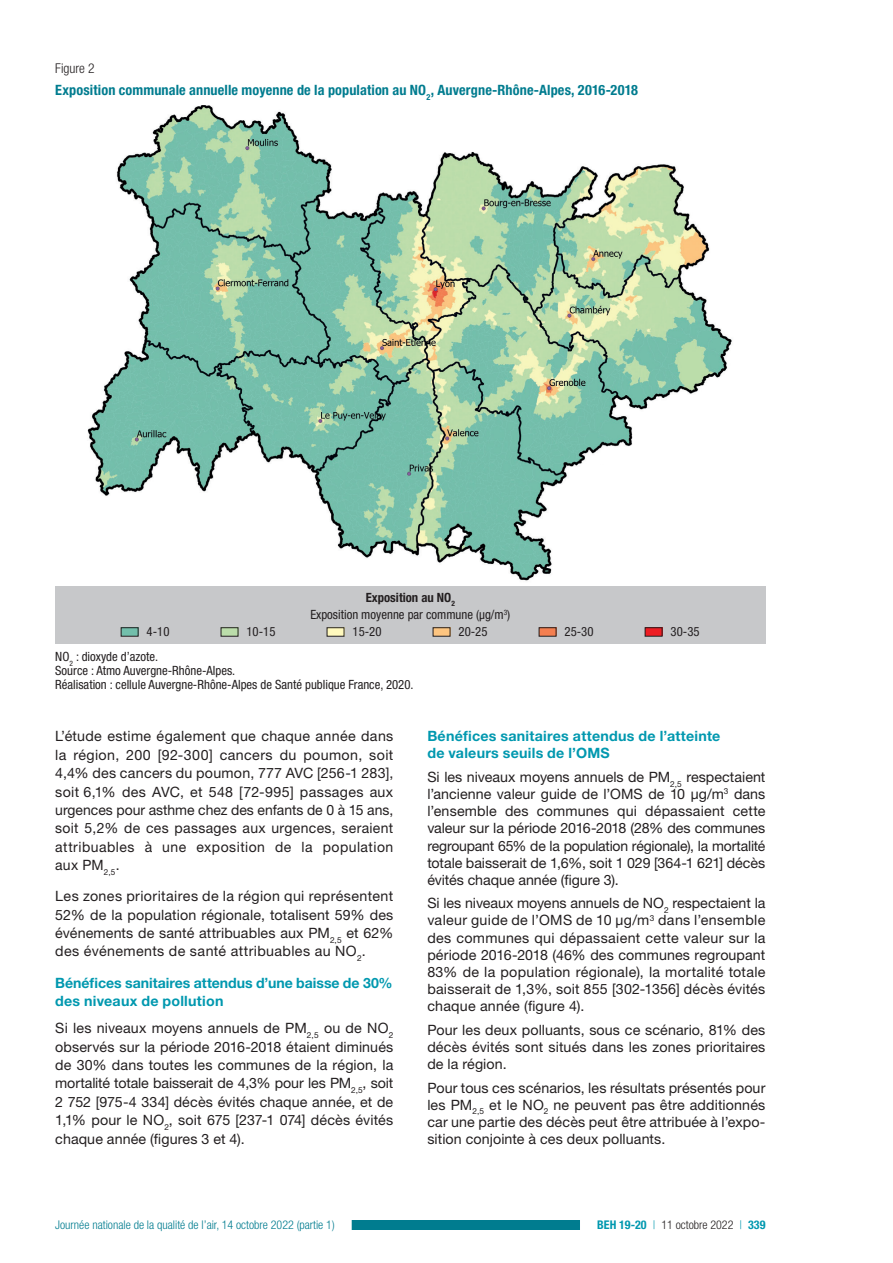
<style>
.page{position:relative;width:893px;height:1263px;background:#fff}
.page>*{position:absolute;margin:0;border:0;box-sizing:border-box;transform-origin:0 0}
.t1{font:14.25px/17.1px "Helvetica Neue LT Std";letter-spacing:.01em;color:#231f20;text-align:justify}
.t2{font:700 14.25px/18.6px "Helvetica Neue LT Std";letter-spacing:.015em;color:#0098af}
.t3{font:700 condensed 14.25px "Helvetica Neue LT Std";letter-spacing:.01em;color:#007c8f}
.t4{font:300 condensed 13.5px "Helvetica Neue LT Std";color:#231f20}
.t5{font:condensed 12.75px/13.5px "Helvetica Neue LT Std";color:#231f20}
.t6{font:300 condensed 12px "Helvetica Neue LT Std";color:#007c8f}
.t7{font:300 condensed 12px "Helvetica Neue LT Std";color:#231f20}
.s1{font-weight:700}
.s2{font-weight:700;color:#0098af}
.s3{color:#0098af}
</style>
<div class="page">
<div style="left:55px;top:1220px;width:596px;height:10px;background:#007c8f"></div>
<div style="left:38px;top:1218px;width:314px;height:13px;background:#fff"></div>
<div style="left:580px;top:1219px;width:203px;height:12px;background:#fff"></div>
<img style="left:87px;top:105px;width:645px;height:476px">
<div style="left:55px;top:586px;width:710px;height:58px;background:#c7c8ca"></div>
<div style="left:221px;top:628px;width:17px;height:8px;background:#bda"></div>
<div style="left:221px;top:627px;width:17px;height:9px;border:1px solid #231f20"></div>
<div style="left:121px;top:628px;width:17px;height:8px;background:#72bfab"></div>
<div style="left:121px;top:627px;width:17px;height:9px;border:1px solid #231f20"></div>
<div style="left:327px;top:628px;width:17px;height:8px;background:#fff9bd"></div>
<div style="left:327px;top:627px;width:17px;height:9px;border:1px solid #231f20"></div>
<div style="left:433px;top:628px;width:17px;height:8px;background:#fdc580"></div>
<div style="left:433px;top:627px;width:17px;height:9px;border:1px solid #231f20"></div>
<div style="left:539px;top:628px;width:17px;height:8px;background:#f47f50"></div>
<div style="left:539px;top:627px;width:17px;height:9px;border:1px solid #231f20"></div>
<div style="left:645px;top:628px;width:17px;height:8px;background:#ee1d23"></div>
<div style="left:645px;top:627px;width:17px;height:9px;border:1px solid #231f20"></div>
<p class="t4" style="left:55px;top:61px;width:41px">Figure 2</p>
<p class="t3" style="left:55px;top:81px;width:584px">Exposition communale annuelle moyenne de la population au NO<sub>2</sub>, Auvergne-Rhône-Alpes, 2016-2018</p>
<p class="t5" style="left:310px;top:589px;width:202px;line-height:17.1px;text-align:center"><span class="s1">Exposition au NO</span><sub>2<br></sub>Exposition moyenne par commune (µg/m<sup>3</sup>)</p>
<p class="t5" style="left:147px;top:625px;width:24px">4-10</p>
<p class="t5" style="left:247px;top:625px;width:30px">10-15</p>
<p class="t5" style="left:353px;top:625px;width:30px">15-20</p>
<p class="t5" style="left:459px;top:625px;width:30px">20-25</p>
<p class="t5" style="left:565px;top:625px;width:30px">25-30</p>
<p class="t5" style="left:671px;top:625px;width:30px">30-35</p>
<p class="t5" style="left:55px;top:650px;width:360px">NO<sub>2</sub> : dioxyde d’azote.<br>Source : Atmo Auvergne-Rhône-Alpes.<br>Réalisation : cellule Auvergne-Rhône-Alpes de Santé publique France, 2020.</p>
<p class="t1" style="left:55px;top:727px;width:340px;line-height:18.5px">L’étude estime également que chaque année dans la région, 200 [92-300] cancers du poumon, soit 4,4% des cancers du poumon, 777 AVC [256-1 283], soit 6,1% des AVC, et 548 [72-995] passages aux urgences pour asthme chez des enfants de 0 à 15 ans, soit 5,2% de ces passages aux urgences, seraient attribuables à une exposition de la population aux PM<sub>2,5</sub>.</p>
<p class="t1" style="left:55px;top:887px;width:340px;line-height:18.3px">Les zones prioritaires de la région qui représentent 52% de la population régionale, totalisent 59% des événements de santé attribuables aux PM<sub>2,5</sub> et 62% des événements de santé attribuables au NO<sub>2</sub>.</p>
<p class="t2" style="left:55px;top:973px;width:339px">Bénéfices sanitaires attendus d’une baisse de 30% des niveaux de pollution</p>
<p class="t1" style="left:55px;top:1019px;width:340px;line-height:18.5px">Si les niveaux moyens annuels de PM<sub>2,5</sub> ou de NO<sub>2 </sub>observés sur la période 2016-2018 étaient diminués de 30% dans toutes les communes de la région, la mortalité totale baisserait de 4,3% pour les PM<sub>2,5</sub>, soit 2 752 [975-4 334] décès évités chaque année, et de 1,1% pour le NO<sub>2</sub>, soit 675 [237-1 074] décès évités chaque année (figures 3 et 4).</p>
<p class="t2" style="left:427px;top:727px;width:295px;line-height:17.1px">Bénéfices sanitaires attendus de l’atteinte de valeurs seuils de l’OMS</p>
<p class="t1" style="left:427px;top:768px;width:340px">Si les niveaux moyens annuels de PM<sub>2,5</sub> respectaient l’ancienne valeur guide de l’OMS de 10 µg/m<sup>3</sup> dans l’ensemble des communes qui dépassaient cette valeur sur la période 2016-2018 (28% des communes regroupant 65% de la population régionale), la mortalité totale baisserait de 1,6%, soit 1 029 [364-1 621] décès évités chaque année (figure 3).</p>
<p class="t1" style="left:427px;top:894px;width:340px">Si les niveaux moyens annuels de NO<sub>2</sub> respectaient la valeur guide de l’OMS de 10 µg/m<sup>3</sup> dans l’ensemble des communes qui dépassaient cette valeur sur la période 2016-2018 (46% des communes regroupant 83% de la population régionale), la mortalité totale baisserait de 1,3%, soit 855 [302-1356] décès évités chaque année (figure 4).</p>
<p class="t1" style="left:427px;top:1021px;width:340px">Pour les deux polluants, sous ce scénario, 81% des décès évités sont situés dans les zones prioritaires de la région.</p>
<p class="t1" style="left:427px;top:1079px;width:340px">Pour tous ces scénarios, les résultats présentés pour les PM<sub>2,5</sub> et le NO<sub>2</sub> ne peuvent pas être additionnés car une partie des décès peut être attribuée à l’expo&shy;sition conjointe à ces deux polluants.</p>
<p class="t6" style="left:55px;top:1218px;width:281px">Journée nationale de la qualité de l’air, 14 octobre 2022 (partie 1)</p>
<p class="t7" style="left:597px;top:1218px;width:170px"><span class="s2">BEH 19-20</span> <span class="s3">|</span> 11 octobre 2022 <span class="s3">|</span> <span class="s2">339</span></p>
</div>
